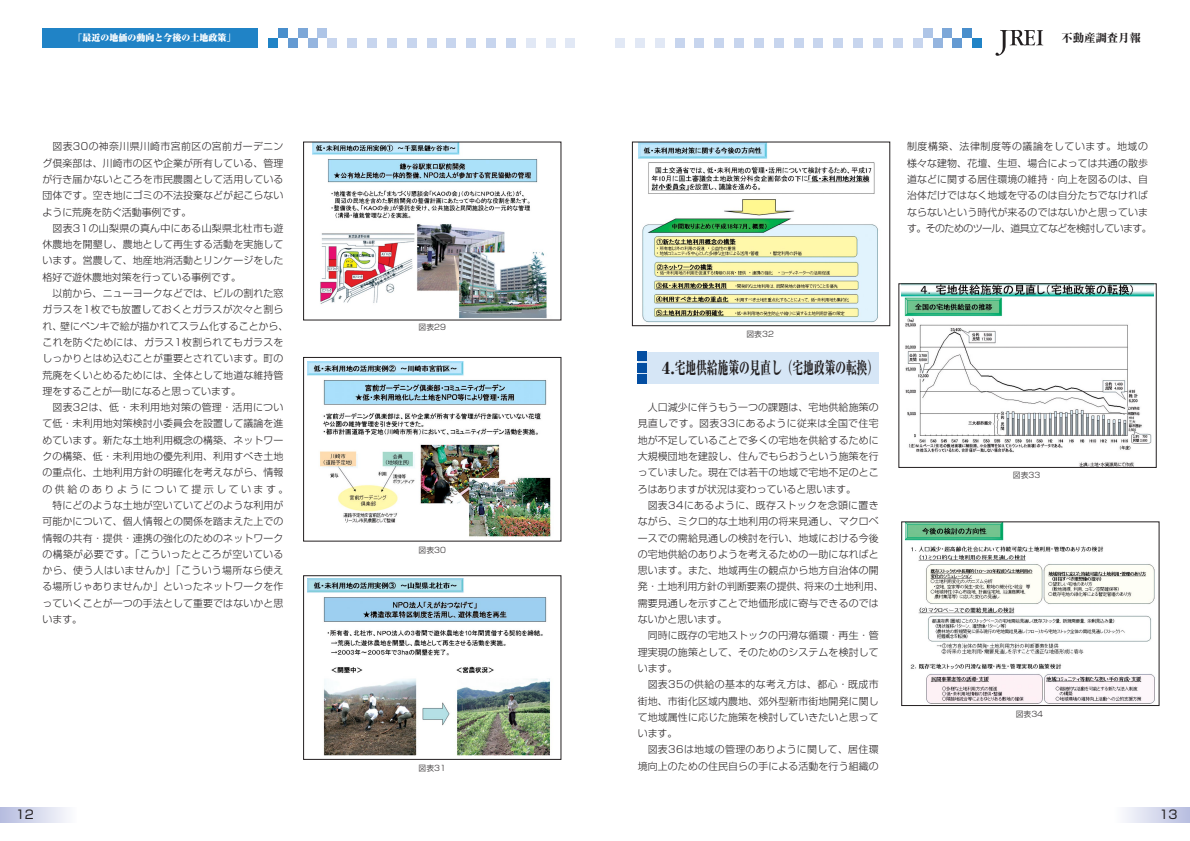
<style>
.page{position:relative;width:1190px;height:841px;background:#fff}
.page>*{position:absolute;margin:0;border:0;box-sizing:border-box;transform-origin:0 0}
.t1{font:800 17px "Ryumin";color:#231f20}
.t2{font:12px "Shin Go";color:#231f20}
.t3{font:800 11.3px "Ryumin";color:#231f20}
.t4{font:300 9.9px/16.3px "Shin Go";letter-spacing:.015em;color:#231f20;text-align:justify}
.t5{font:300 9.9px "Shin Go";letter-spacing:.035em;color:#231f20}
.t6{font:300 9.9px "Shin Go";letter-spacing:.25em;color:#231f20}
.t7{font:900 9px "Ryumin";color:#fff}
.t8{font:300 7.8px "Shin Go";color:#231f20}
</style>
<div class="page">
<svg style="left:0;top:808px;width:67px;height:14px"></svg>
<svg style="left:1125px;top:808px;width:65px;height:14px"></svg>
<div style="left:43px;top:28px;width:215px;height:20px;background:#2083c6"></div>
<div style="left:347px;top:38px;width:10px;height:10px;background:#c7d5ee"></div>
<svg style="left:996px;top:30px;width:47px;height:26px"></svg>
<div style="left:268px;top:38px;width:10px;height:10px;background:#2083c6"></div>
<div style="left:278px;top:28px;width:10px;height:10px;background:#488ecc"></div>
<div style="left:288px;top:38px;width:10px;height:10px;background:#649ad2"></div>
<div style="left:298px;top:28px;width:10px;height:10px;background:#7ca7d8"></div>
<div style="left:308px;top:38px;width:9px;height:10px;background:#95b5df"></div>
<div style="left:317px;top:28px;width:10px;height:10px;background:#aec5e7"></div>
<div style="left:327px;top:38px;width:10px;height:10px;background:#c7d5ee"></div>
<div style="left:893px;top:38px;width:10px;height:10px;background:#c7d5ee"></div>
<div style="left:913px;top:38px;width:10px;height:10px;background:#c7d5ee"></div>
<div style="left:923px;top:28px;width:10px;height:10px;background:#aec5e7"></div>
<div style="left:933px;top:38px;width:10px;height:10px;background:#95b5df"></div>
<div style="left:943px;top:28px;width:9px;height:10px;background:#7ca7d8"></div>
<div style="left:952px;top:38px;width:10px;height:10px;background:#649ad2"></div>
<div style="left:962px;top:28px;width:10px;height:10px;background:#488ecc"></div>
<div style="left:972px;top:38px;width:10px;height:10px;background:#2083c6"></div>
<div style="left:367px;top:38px;width:10px;height:10px;background:#c7d5ee"></div>
<div style="left:387px;top:38px;width:10px;height:10px;background:#c7d5ee"></div>
<div style="left:407px;top:38px;width:10px;height:10px;background:#c7d5ee"></div>
<div style="left:427px;top:38px;width:10px;height:10px;background:#c7d5ee"></div>
<div style="left:446px;top:38px;width:10px;height:10px;background:#c7d5ee"></div>
<div style="left:466px;top:38px;width:10px;height:10px;background:#c7d5ee"></div>
<div style="left:486px;top:38px;width:10px;height:10px;background:#c7d5ee"></div>
<div style="left:506px;top:38px;width:10px;height:10px;background:#c7d5ee"></div>
<div style="left:526px;top:38px;width:10px;height:10px;background:#e1e8f5"></div>
<div style="left:546px;top:38px;width:10px;height:10px;background:#e1e8f5"></div>
<div style="left:566px;top:38px;width:9px;height:10px;background:#e1e8f5"></div>
<div style="left:873px;top:38px;width:10px;height:10px;background:#c7d5ee"></div>
<div style="left:853px;top:38px;width:10px;height:10px;background:#c7d5ee"></div>
<div style="left:833px;top:38px;width:10px;height:10px;background:#c7d5ee"></div>
<div style="left:814px;top:38px;width:9px;height:10px;background:#c7d5ee"></div>
<div style="left:794px;top:38px;width:10px;height:10px;background:#c7d5ee"></div>
<div style="left:774px;top:38px;width:10px;height:10px;background:#c7d5ee"></div>
<div style="left:754px;top:38px;width:10px;height:10px;background:#c7d5ee"></div>
<div style="left:734px;top:38px;width:10px;height:10px;background:#c7d5ee"></div>
<div style="left:714px;top:38px;width:10px;height:10px;background:#c7d5ee"></div>
<div style="left:694px;top:38px;width:10px;height:10px;background:#c7d5ee"></div>
<div style="left:675px;top:38px;width:10px;height:10px;background:#c7d5ee"></div>
<div style="left:655px;top:38px;width:10px;height:10px;background:#e1e8f5"></div>
<div style="left:635px;top:38px;width:10px;height:10px;background:#e1e8f5"></div>
<div style="left:615px;top:38px;width:10px;height:10px;background:#e1e8f5"></div>
<div style="left:638px;top:352px;width:241px;height:31px;background:#d6e6f6"></div>
<div style="left:638px;top:352px;width:9px;height:9px;background:#034ea2"></div>
<div style="left:638px;top:363px;width:9px;height:9px;background:#034ea2"></div>
<div style="left:638px;top:374px;width:9px;height:9px;background:#034ea2"></div>
<img style="left:308px;top:361px;width:243px;height:176px">
<div style="left:303px;top:357px;width:258px;height:184px;border:1px solid #231f20"></div>
<img style="left:308px;top:579px;width:243px;height:177px">
<div style="left:303px;top:575px;width:258px;height:185px;border:1px solid #231f20"></div>
<img style="left:901px;top:285px;width:253px;height:181px">
<div style="left:899px;top:283px;width:258px;height:185px;border:1px solid #231f20"></div>
<img style="left:312px;top:144px;width:235px;height:174px">
<img style="left:639px;top:144px;width:239px;height:179px">
<div style="left:632px;top:142px;width:258px;height:184px;border:1px solid #231f20"></div>
<img style="left:906px;top:524px;width:249px;height:180px">
<div style="left:901px;top:522px;width:258px;height:184px;border:1px solid #231f20"></div>
<p class="t7" style="left:73px;top:35px;width:163px">「最近の地価の動向と今後の土地政策」</p>
<p class="t3" style="left:1062px;top:34px;width:81px">不動産調査月報</p>
<p class="t4" style="left:43px;top:140px;width:242px;text-indent:10px">図表30の神奈川県川崎市宮前区の宮前ガーデニング倶楽部は、川崎市の区や企業が所有している、管理が行き届かないところを市民農園として活用している団体です。空き地にゴミの不法投棄などが起こらないように荒廃を防ぐ活動事例です。</p>
<p class="t4" style="left:43px;top:221px;width:242px;text-indent:10px">図表31の山梨県の真ん中にある山梨県北杜市も遊休農地を開墾し、農地として再生する活動を実施しています。営農して、地産地消活動とリンケージをした格好で遊休農地対策を行っている事例です。</p>
<p class="t4" style="left:43px;top:287px;width:247px;text-align:left;text-indent:10px">以前から、ニューヨークなどでは、ビルの割れた窓ガラスを1枚でも放置しておくとガラスが次々と割られ、壁にペンキで絵が描かれてスラム化することから、これを防ぐためには、ガラス1枚割られてもガラスをしっかりとはめ込むことが重要とされています。町の荒廃をくいとめるためには、全体として地道な維持管理をすることが一助になると思っています。</p>
<p class="t5" style="left:52px;top:404px;width:233px">図表32は、低・未利用地対策の管理・活用につい</p>
<p class="t4" style="left:43px;top:417px;width:242px">て低・未利用地対策検討小委員会を設置して議論を進</p>
<p class="t4" style="left:43px;top:433px;width:242px">めています。新たな土地利用概念の構築、ネットワー</p>
<p class="t4" style="left:43px;top:449px;width:242px">クの構築、低・未利用地の優先利用、利用すべき土地</p>
<p class="t4" style="left:43px;top:466px;width:242px">の重点化、土地利用方針の明確化を考えながら、情報</p>
<p class="t6" style="left:43px;top:485px;width:247px">の供給のありようについて提示しています。</p>
<p class="t4" style="left:52px;top:498px;width:233px">特にどのような土地が空いていてどのような利用が</p>
<p class="t4" style="left:43px;top:515px;width:242px">可能かについて、個人情報との関係を踏まえた上での</p>
<p class="t4" style="left:43px;top:531px;width:242px">情報の共有・提供・連携の強化のためのネットワーク</p>
<p class="t5" style="left:43px;top:550px;width:242px">の構築が必要です。「こういったところが空いている</p>
<p class="t5" style="left:43px;top:567px;width:242px">から、使う人はいませんか」「こういう場所なら使え</p>
<p class="t4" style="left:43px;top:580px;width:242px">る場所じゃありませんか」といったネットワークを作</p>
<p class="t4" style="left:43px;top:596px;width:242px">っていくことが一つの手法として重要ではないかと思</p>
<p class="t4" style="left:43px;top:612px;width:41px">います。</p>
<p class="t8" style="left:419px;top:324px;width:29px">図表29</p>
<p class="t8" style="left:419px;top:547px;width:29px">図表30</p>
<p class="t8" style="left:419px;top:765px;width:29px">図表31</p>
<p class="t4" style="left:907px;top:140px;width:246px;text-align:left">制度構築、法律制度等の議論をしています。地域の様々な建物、花壇、生垣、場合によっては共通の散歩道などに関する居住環境の維持・向上を図るのは、自治体だけではなく地域を守るのは自分たちでなければならないという時代が来るのではないかと思っています。そのためのツール、道具立てなどを検討しています。</p>
<p class="t8" style="left:747px;top:331px;width:29px">図表32</p>
<h1 class="t1" style="left:662px;top:362px;width:218px">4.宅地供給施策の見直し（宅地政策の転換）</h1>
<p class="t4" style="left:638px;top:401px;width:242px;text-indent:10px">人口減少に伴うもう一つの課題は、宅地供給施策の見直しです。図表33にあるように従来は全国で住宅地が不足していることで多くの宅地を供給するために大規模団地を建設し、住んでもらおうという施策を行っていました。現在では若干の地域で宅地不足のところはありますが状況は変わっていると思います。</p>
<p class="t4" style="left:638px;top:498px;width:247px;text-align:left;text-indent:10px">図表34にあるように、既存ストックを念頭に置きながら、ミクロ的な土地利用の将来見通し、マクロベースでの需給見通しの検討を行い、地域における今後の宅地供給のありようを考えるための一助になればと思います。また、地域再生の観点から地方自治体の開発・土地利用方針の判断要素の提供、将来の土地利用、需要見通しを示すことで地価形成に寄与できるのではないかと思います。</p>
<p class="t4" style="left:638px;top:629px;width:242px;text-indent:10px">同時に既存の宅地ストックの円滑な循環・再生・管理実現の施策として、そのためのシステムを検討しています。</p>
<p class="t4" style="left:638px;top:678px;width:242px;text-indent:10px">図表35の供給の基本的な考え方は、都心・既成市街地、市街化区域内農地、郊外型新市街地開発に関して地域属性に応じた施策を検討していきたいと思っています。</p>
<p class="t4" style="left:638px;top:743px;width:242px;text-align:right">図表36は地域の管理のありように関して、居住環境向上のための住民自らの手による活動を行う組織の</p>
<p class="t8" style="left:1013px;top:473px;width:29px">図表33</p>
<p class="t8" style="left:1016px;top:711px;width:29px">図表34</p>
<p class="t2" style="left:16px;top:810px;width:20px">12</p>
<p class="t2" style="left:1159px;top:810px;width:20px">13</p>
</div>
